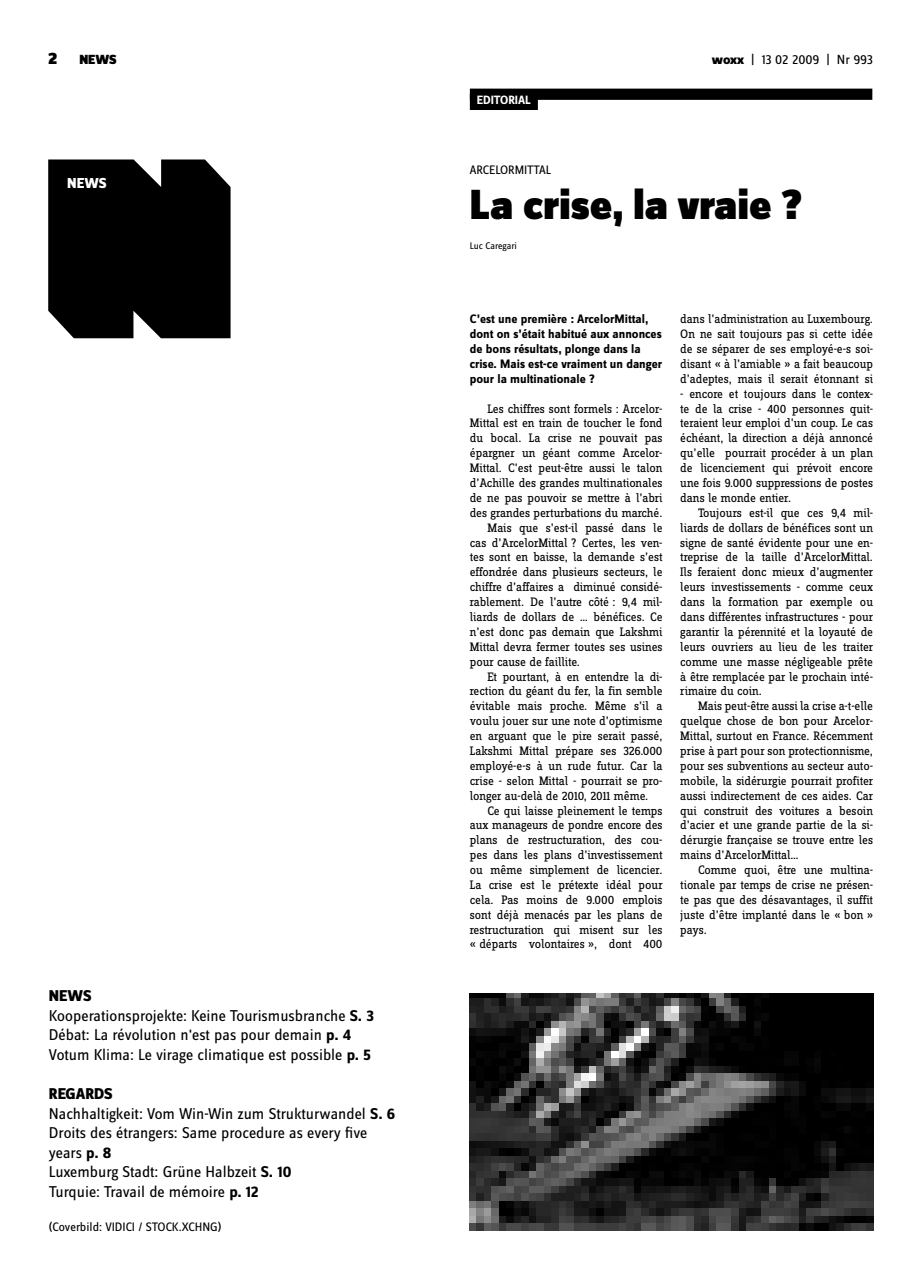
<style>
.page{position:relative;width:922px;height:1276px;background:#fff}
.page>*{position:absolute;margin:0;border:0;box-sizing:border-box;transform-origin:0 0}
.t1{font:900 43.75px "Zine Sans Dis";color:#000}
.t2{font:16.25px/19.5px "Zine Sans Dis";color:#000}
.t3{font:800 15px "Zine Sans Dis";color:#fff}
.t4{font:13.75px "Zine Sans Dis";letter-spacing:-.01em;color:#000}
.t5{font:900 13.75px "Zine Sans Dis";color:#000}
.t6{font:12.75px/14.9px "Zine Slab Dis";color:#000;text-align:justify}
.t7{font:700 12.75px/14.9px "Zine Sans Dis";color:#000}
.t8{font:12.75px "Zine Sans Dis";color:#000}
.t9{font:700 12.5px "Zine Sans Dis";color:#fff}
.t10{font:10px "Zine Sans Dis";color:#000}
.s1{font-weight:800}
.s2{font-weight:700}
</style>
<div class="page">
<div style="left:469px;top:89px;width:403px;height:11px;background:#000"></div>
<div style="left:48px;top:159px;width:182px;height:179px;background:#000"></div>
<div style="left:469px;top:94px;width:68px;height:16px;background:#000"></div>
<img style="left:469px;top:993px;width:403px;height:238px">
<p class="t5" style="left:79px;top:53px;width:39px">NEWS</p>
<p class="t4" style="left:711px;top:53px;width:163px"><span class="s1">woxx</span> | 13 02 2009 | Nr 993</p>
<p class="t3" style="left:67px;top:175px;width:41px">NEWS</p>
<p class="t2" style="left:49px;top:987px;width:326px"><span class="s1">NEWS<br></span>Kooperationsprojekte: Keine Tourismusbranche <span class="s2">S. 3<br></span>Débat: La révolution n'est pas pour demain <span class="s2">p. 4<br></span>Votum Klima: Le virage climatique est possible <span class="s2">p. 5</span></p>
<p class="t2" style="left:49px;top:1084px;width:347px"><span class="s1">REGARDS<br></span>Nachhaltigkeit: Vom Win-Win zum Strukturwandel <span class="s2">S. 6<br></span>Droits des étrangers: Same procedure as every five years <span class="s2">p. 8<br></span>Luxemburg Stadt: Grüne Halbzeit <span class="s2">S. 10<br></span>Turquie: Travail de mémoire <span class="s2">p. 12</span></p>
<p class="t8" style="left:49px;top:1220px;width:174px">(Coverbild: VIDICI / STOCK.XCHNG)</p>
<p class="t9" style="left:477px;top:93px;width:55px">EDITORIAL</p>
<p class="t8" style="left:469px;top:163px;width:83px">ARCELORMITTAL</p>
<h1 class="t1" style="left:469px;top:181px;width:334px">La crise, la vraie ?</h1>
<p class="t10" style="left:469px;top:240px;width:49px">Luc Caregari</p>
<p class="t7" style="left:469px;top:312px;width:194px">C’est une première : ArcelorMittal, dont on s’était habitué aux annonces de bons résultats, plonge dans la crise. Mais est-ce vraiment un danger pour la multinationale ?</p>
<p class="t6" style="left:487px;top:402px;width:176px">Les chiffres sont formels : Arcelor-</p>
<p class="t6" style="left:469px;top:416px;width:194px">Mittal est en train de toucher le fond</p>
<p class="t6" style="left:469px;top:431px;width:194px">du bocal. La crise ne pouvait pas</p>
<p class="t6" style="left:469px;top:446px;width:194px">épargner un géant comme Arcelor-</p>
<p class="t6" style="left:469px;top:461px;width:194px">Mittal. C’est peut-être aussi le talon</p>
<p class="t6" style="left:469px;top:476px;width:194px">d’Achille des grandes multinationales</p>
<p class="t6" style="left:469px;top:491px;width:194px">de ne pas pouvoir se mettre à l’abri</p>
<p class="t6" style="left:469px;top:506px;width:194px">des grandes perturbations du marché.</p>
<p class="t6" style="left:487px;top:521px;width:176px">Mais que s’est-il passé dans le</p>
<p class="t6" style="left:469px;top:535px;width:194px">cas d’ArcelorMittal ? Certes, les ven-</p>
<p class="t6" style="left:469px;top:550px;width:194px">tes sont en baisse, la demande s’est</p>
<p class="t6" style="left:469px;top:565px;width:194px">effondrée dans plusieurs secteurs, le</p>
<p class="t6" style="left:469px;top:580px;width:194px">chiffre d’affaires a diminué considé-</p>
<p class="t6" style="left:469px;top:595px;width:194px">rablement. De l’autre côté : 9,4 mil-</p>
<p class="t6" style="left:469px;top:610px;width:194px">liards de dollars de … bénéfices. Ce</p>
<p class="t6" style="left:469px;top:625px;width:194px">n’est donc pas demain que Lakshmi</p>
<p class="t6" style="left:469px;top:640px;width:194px">Mittal devra fermer toutes ses usines</p>
<p class="t6" style="left:469px;top:655px;width:112px">pour cause de faillite.</p>
<p class="t6" style="left:487px;top:669px;width:176px">Et pourtant, à en entendre la di-</p>
<p class="t6" style="left:469px;top:684px;width:194px">rection du géant du fer, la fin semble</p>
<p class="t6" style="left:469px;top:699px;width:194px">évitable mais proche. Même s’il a</p>
<p class="t6" style="left:469px;top:714px;width:194px">voulu jouer sur une note d’optimisme</p>
<p class="t6" style="left:469px;top:729px;width:194px">en arguant que le pire serait passé,</p>
<p class="t6" style="left:469px;top:744px;width:194px">Lakshmi Mittal prépare ses 326.000</p>
<p class="t6" style="left:469px;top:759px;width:194px">employé-e-s à un rude futur. Car la</p>
<p class="t6" style="left:469px;top:774px;width:194px">crise - selon Mittal - pourrait se pro-</p>
<p class="t6" style="left:469px;top:788px;width:180px">longer au-delà de 2010, 2011 même.</p>
<p class="t6" style="left:487px;top:803px;width:176px">Ce qui laisse pleinement le temps</p>
<p class="t6" style="left:469px;top:818px;width:194px">aux manageurs de pondre encore des</p>
<p class="t6" style="left:469px;top:833px;width:194px">plans de restructuration, des cou-</p>
<p class="t6" style="left:469px;top:848px;width:194px">pes dans les plans d’investissement</p>
<p class="t6" style="left:469px;top:863px;width:194px">ou même simplement de licencier.</p>
<p class="t6" style="left:469px;top:878px;width:194px">La crise est le prétexte idéal pour</p>
<p class="t6" style="left:469px;top:893px;width:194px">cela. Pas moins de 9.000 emplois</p>
<p class="t6" style="left:469px;top:908px;width:194px">sont déjà menacés par les plans de</p>
<p class="t6" style="left:469px;top:922px;width:194px">restructuration qui misent sur les</p>
<p class="t6" style="left:469px;top:937px;width:194px">« départs volontaires », dont 400</p>
<p class="t6" style="left:680px;top:312px;width:194px">dans l’administration au Luxembourg.<br>On ne sait toujours pas si cette idée de se séparer de ses employé-e-s soi&shy;disant « à l’amiable » a fait beaucoup d’adeptes, mais il serait étonnant si</p>
<p class="t6" style="left:680px;top:387px;width:194px">- encore et toujours dans le contex&shy;te de la crise - 400 personnes quit&shy;teraient leur emploi d’un coup. Le cas échéant, la direction a déjà annoncé qu’elle pourrait procéder à un plan de licenciement qui prévoit encore une fois 9.000 suppressions de postes dans le monde entier.</p>
<p class="t6" style="left:680px;top:506px;width:194px;text-indent:18px">Toujours est-il que ces 9,4 mil&shy;liards de dollars de bénéfices sont un signe de santé évidente pour une en&shy;treprise de la taille d’ArcelorMittal.<br>Ils feraient donc mieux d’augmenter leurs investissements - comme ceux dans la formation par exemple ou dans différentes infrastructures - pour garantir la pérennité et la loyauté de leurs ouvriers au lieu de les traiter comme une masse négligeable prête à être remplacée par le prochain inté&shy;rimaire du coin.</p>
<p class="t6" style="left:680px;top:699px;width:194px;text-indent:18px">Mais peut-être aussi la crise a-t-elle quelque chose de bon pour Arcelor-Mittal, surtout en France. Récemment prise à part pour son protectionnisme, pour ses subventions au secteur auto&shy;mobile, la sidérurgie pourrait profiter aussi indirectement de ces aides. Car qui construit des voitures a besoin d’acier et une grande partie de la si&shy;dérurgie française se trouve entre les mains d’ArcelorMittal…</p>
<p class="t6" style="left:680px;top:863px;width:194px;text-indent:18px">Comme quoi, être une multina&shy;tionale par temps de crise ne présen&shy;te pas que des désavantages, il suffit juste d’être implanté dans le « bon » pays.</p>
</div>
